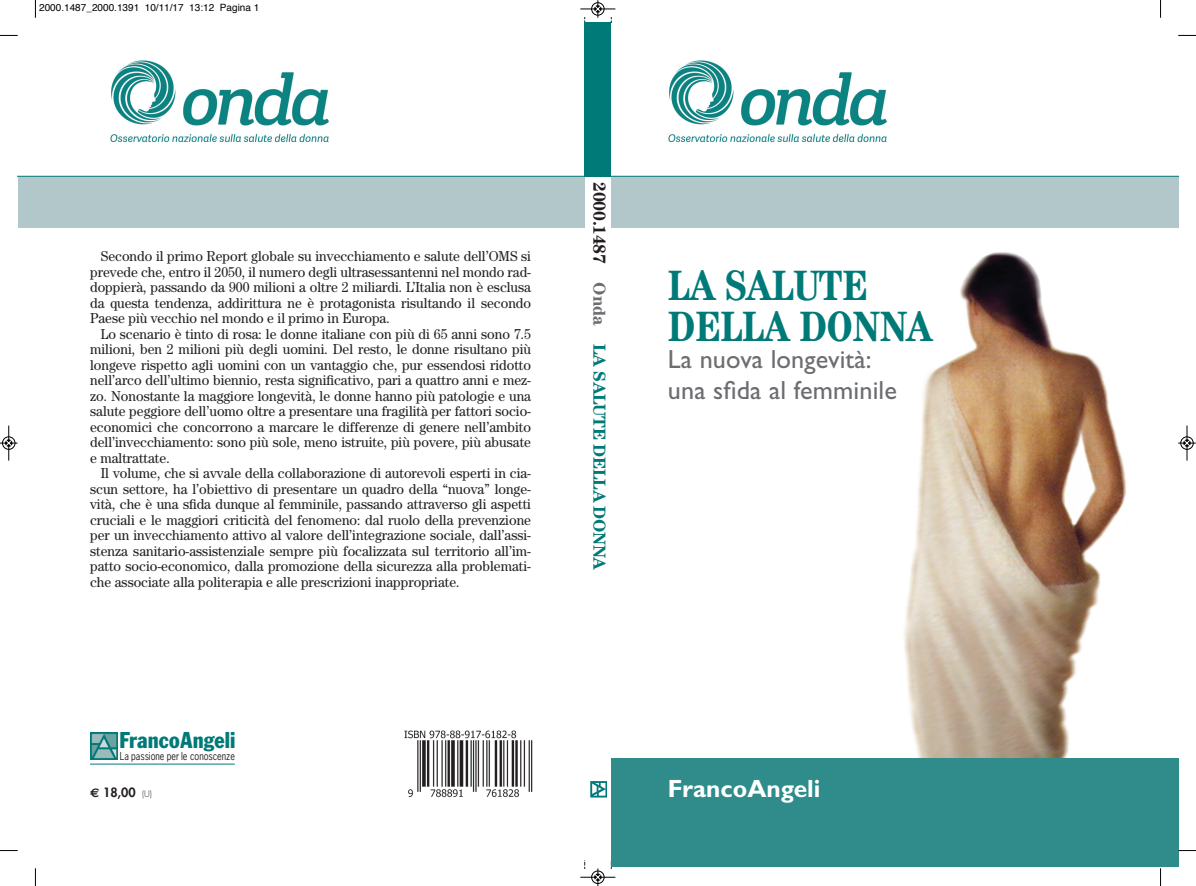
<style>
.page{position:relative;width:1196px;height:886px;background:#fff}
.page>*{position:absolute;margin:0;border:0;box-sizing:border-box;transform-origin:0 0}
.t1{font:700 condensed 42.5px/41.2px "Century";letter-spacing:-.01em;color:#007a78}
.t2{font:26.25px/31.2px "Gill Sans";letter-spacing:.005em;color:#6c6d70}
.t3{font:700 25px "Gill Sans";color:#fff}
.t4{font:condensed 22.5px "Franklin Gothic";letter-spacing:.005em;color:#007a78}
.t5{font:700 17.5px "Century";letter-spacing:-.025em;color:#007a78}
.t6{font:14.38px/15.5px "Century";color:#231f20;text-align:justify;scale:.95 1}
.t7{font:800 12.5px "Futura";color:#231f20}
.t8{font:10.25px "News Gothic";letter-spacing:-.005em;color:#231f20;scale:.88 1}
.t9{font:10px "Helvetica";color:#000}
.s1{color:#231f20}
.s2{color:#6c6d70}
.s3{font-family:"Euro Sans";font-weight:700}
.s4{font-weight:300;font-size:8.75px}
</style>
<div class="page">
<svg style="left:584px;top:18px;width:1px;height:850px"></svg>
<div style="left:577px;top:23px;width:36px;height:836px;background:#fff"></div>
<div style="left:18px;top:177px;width:567px;height:51px;background:#b1c7c9"></div>
<div style="left:611px;top:176px;width:567px;height:51px;background:#b1c7c9"></div>
<hr style="left:18px;top:176px;width:1160px;height:1px;background:#007a78">
<img style="left:904px;top:252px;width:223px;height:506px">
<div style="left:611px;top:758px;width:567px;height:109px;background:#2f8c8b"></div>
<div style="left:585px;top:22px;width:26px;height:155px;background:#007a78"></div>
<img style="left:590px;top:781px;width:17px;height:16px">
<img style="left:90px;top:732px;width:28px;height:28px">
<hr style="left:90px;top:764px;width:145px;height:1px;background:#007a78">
<img style="left:110px;top:60px;width:219px;height:83px">
<img style="left:668px;top:60px;width:219px;height:83px">
<img style="left:404px;top:730px;width:129px;height:67px">
<svg style="left:35px;top:0;width:1px;height:18px"></svg>
<svg style="left:0;top:35px;width:18px;height:1px"></svg>
<svg style="left:1160px;top:0;width:1px;height:18px"></svg>
<svg style="left:1178px;top:35px;width:18px;height:1px"></svg>
<svg style="left:35px;top:868px;width:1px;height:18px"></svg>
<svg style="left:0;top:850px;width:18px;height:1px"></svg>
<svg style="left:1160px;top:868px;width:1px;height:18px"></svg>
<svg style="left:1178px;top:850px;width:18px;height:1px"></svg>
<div style="left:591px;top:2px;width:13px;height:14px;border:1px solid #fff;border-radius:50%"></div>
<hr style="left:580px;top:9px;width:35px;height:1px;background:#000">
<div style="left:591px;top:3px;width:13px;height:12px;border:1px solid #000;border-radius:50%"></div>
<svg style="left:595px;top:0;width:6px;height:18px"></svg>
<div style="left:591px;top:870px;width:13px;height:14px;border:1px solid #fff;border-radius:50%"></div>
<hr style="left:580px;top:877px;width:35px;height:1px;background:#000">
<div style="left:591px;top:871px;width:13px;height:12px;border:1px solid #000;border-radius:50%"></div>
<svg style="left:595px;top:868px;width:6px;height:18px"></svg>
<div style="left:2px;top:436px;width:13px;height:14px;border:1px solid #fff;border-radius:50%"></div>
<hr style="left:9px;top:426px;width:1px;height:35px;background:#000">
<div style="left:2px;top:437px;width:13px;height:12px;border:1px solid #000;border-radius:50%"></div>
<svg style="left:0;top:440px;width:18px;height:6px"></svg>
<div style="left:1180px;top:436px;width:14px;height:14px;border:1px solid #fff;border-radius:50%"></div>
<hr style="left:1187px;top:426px;width:1px;height:35px;background:#000">
<div style="left:1180px;top:437px;width:13px;height:12px;border:1px solid #000;border-radius:50%"></div>
<svg style="left:1178px;top:440px;width:18px;height:6px"></svg>
<p class="t9" style="left:39px;top:4px;width:222px">2000.1487_2000.1391 10/11/17 13:12 Pagina 1</p>
<p class="t6" style="left:90px;top:250px;width:466px;text-indent:11px">Secondo il primo Report globale su invecchiamento e salute dell’OMS si prevede che, entro il 2050, il numero degli ultrasessantenni nel mondo rad&shy;doppierà, passando da 900 milioni a oltre 2 miliardi. L’Italia non è esclusa da questa tendenza, addirittura ne è protagonista risultando il secondo Paese più vecchio nel mondo e il primo in Europa.</p>
<p class="t6" style="left:90px;top:327px;width:466px;text-indent:11px">Lo scenario è tinto di rosa: le donne italiane con più di 65 anni sono 7.5 milioni, ben 2 milioni più degli uomini. Del resto, le donne risultano più longeve rispetto agli uomini con un vantaggio che, pur essendosi ridotto nell’arco dell’ultimo biennio, resta significativo, pari a quattro anni e mez&shy;zo. Nonostante la maggiore longevità, le donne hanno più patologie e una salute peggiore dell’uomo oltre a presentare una fragilità per fattori socio&shy;economici che concorrono a marcare le differenze di genere nell’ambito dell’invecchiamento: sono più sole, meno istruite, più povere, più abusate e maltrattate.</p>
<p class="t6" style="left:90px;top:467px;width:466px;text-indent:11px">Il volume, che si avvale della collaborazione di autorevoli esperti in cia&shy;scun settore, ha l’obiettivo di presentare un quadro della “nuova” longe&shy;vità, che è una sfida dunque al femminile, passando attraverso gli aspetti cruciali e le maggiori criticità del fenomeno: dal ruolo della prevenzione per un invecchiamento attivo al valore dell’integrazione sociale, dall’assi&shy;stenza sanitario-assistenziale sempre più focalizzata sul territorio all’im&shy;patto socio-economico, dalla promozione della sicurezza alla problemati&shy;che associate alla politerapia e alle prescrizioni inappropriate.</p>
<h3 class="t4" style="left:119px;top:732px;width:118px">FrancoAngeli</h3>
<p class="t8" style="left:120px;top:750px;width:132px">La passione per le conoscenze</p>
<p class="t5" style="left:606px;top:182px;width:389px;rotate:90deg"><span class="s1">2000.1487</span> <span class="s2">Onda</span> LA SALUTE DELLA DONNA</p>
<h1 class="t1" style="left:668px;top:268px;width:266px">LA SALUTE<br>DELLA DONNA</h1>
<h2 class="t2" style="left:668px;top:346px;width:231px">La nuova longevità: una sfida al femminile</h2>
<p class="t7" style="left:90px;top:786px;width:63px"><span class="s3">€</span> 18,00 <span class="s4">(U)</span></p>
<h3 class="t3" style="left:668px;top:779px;width:154px">FrancoAngeli</h3>
</div>
